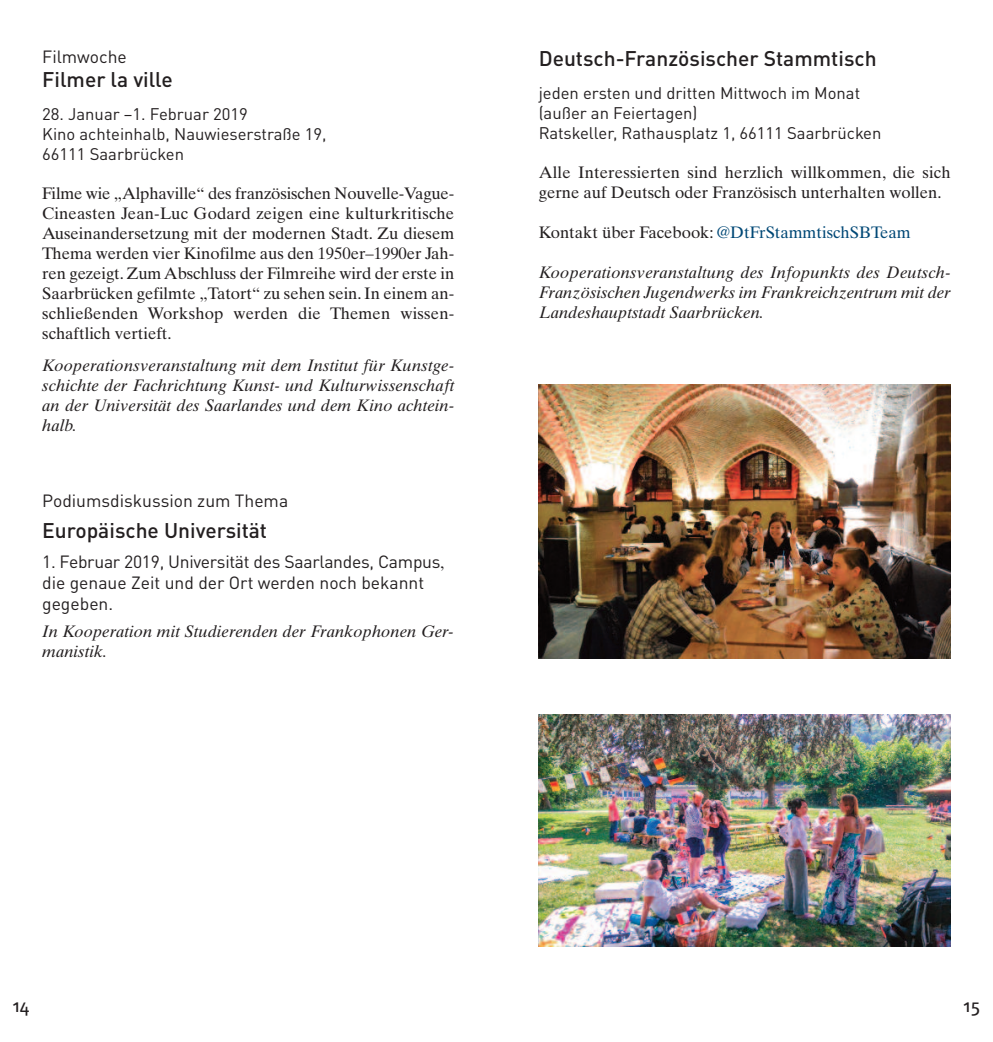
<style>
.page{position:relative;width:993px;height:1042px;background:#fff}
.page>*{position:absolute;margin:0;border:0;box-sizing:border-box;transform-origin:0 0}
.t1{font:500 21px "DIN Offc";color:#231f20}
.t2{font:21px "Graublau Sans";color:#231f20}
.t3{font:17.5px/21px "DIN Offc";color:#231f20}
.t4{font:16.62px/19.9px "Times Ten LT";letter-spacing:.01em;color:#231f20;text-align:justify}
.t5{font:italic 16.62px/19.9px "Times Ten LT";color:#231f20;text-align:justify}
.t6{font:16.62px/19.9px "DIN Offc";color:#231f20}
.t7{font:16.62px "Times Ten LT";color:#004876}
.s1{font-family:"Times Ten LT";font-size:16.62px}
.s2{color:#231f20}
</style>
<div class="page">
<img style="left:538px;top:384px;width:412px;height:275px">
<img style="left:538px;top:714px;width:412px;height:232px">
<p class="t3" style="left:42px;top:46px;width:86px">Filmwoche</p>
<p class="t1" style="left:42px;top:66px;width:132px">Filmer la ville</p>
<p class="t6" style="left:42px;top:104px;width:286px">28. Januar –1. Februar 2019<br>Kino achteinhalb, Nauwieserstraße 19,<br>66111 Saarbrücken</p>
<p class="t4" style="left:42px;top:185px;width:413px">Filme wie „Alphaville“ des französischen Nouvelle-Vague-Cineasten Jean-Luc Godard zeigen eine kulturkritische Auseinandersetzung mit der modernen Stadt. Zu diesem Thema werden vier Kinofilme aus den 1950er–1990er Jah&shy;ren gezeigt. Zum Abschluss der Filmreihe wird der erste in Saarbrücken gefilmte „Tatort“ zu sehen sein. In einem an&shy;schließenden Workshop werden die Themen wissen&shy;schaftlich vertieft.</p>
<p class="t5" style="left:42px;top:357px;width:413px">Kooperationsveranstaltung mit dem Institut für Kunstge&shy;schichte der Fachrichtung Kunst- und Kulturwissenschaft an der Universität des Saarlandes und dem Kino achtein&shy;halb.</p>
<p class="t3" style="left:42px;top:490px;width:247px">Podiumsdiskussion zum Thema</p>
<p class="t1" style="left:42px;top:517px;width:226px">Europäische Universität</p>
<p class="t3" style="left:42px;top:551px;width:403px">1. Februar 2019, Universität des Saarlandes, Campus<span class="s1">, </span>die genaue Zeit und der Ort werden noch bekannt gegeben.</p>
<p class="t5" style="left:42px;top:623px;width:413px">In Kooperation mit Studierenden der Frankophonen Ger&shy;manistik.</p>
<p class="t1" style="left:538px;top:45px;width:339px">Deutsch-Französischer Stammtisch</p>
<p class="t6" style="left:538px;top:83px;width:344px">jeden ersten und dritten Mittwoch im Monat (außer an Feiertagen)<br>Ratskeller, Rathausplatz 1, 66111 Saarbrücken</p>
<p class="t4" style="left:538px;top:164px;width:413px">Alle Interessierten sind herzlich willkommen, die sich gerne auf Deutsch oder Französisch unterhalten wollen.</p>
<p class="t7" style="left:538px;top:226px;width:373px"><span class="s2">Kontakt über Facebook:</span> @DtFrStammtischSBTeam</p>
<p class="t5" style="left:538px;top:264px;width:413px">Kooperationsveranstaltung des Infopunkts des Deutsch-Französischen Jugendwerks im Frankreichzentrum mit der Landeshauptstadt Saarbrücken.</p>
<p class="t2" style="left:13px;top:999px;width:18px">14</p>
<p class="t2" style="left:963px;top:999px;width:18px">15</p>
</div>
